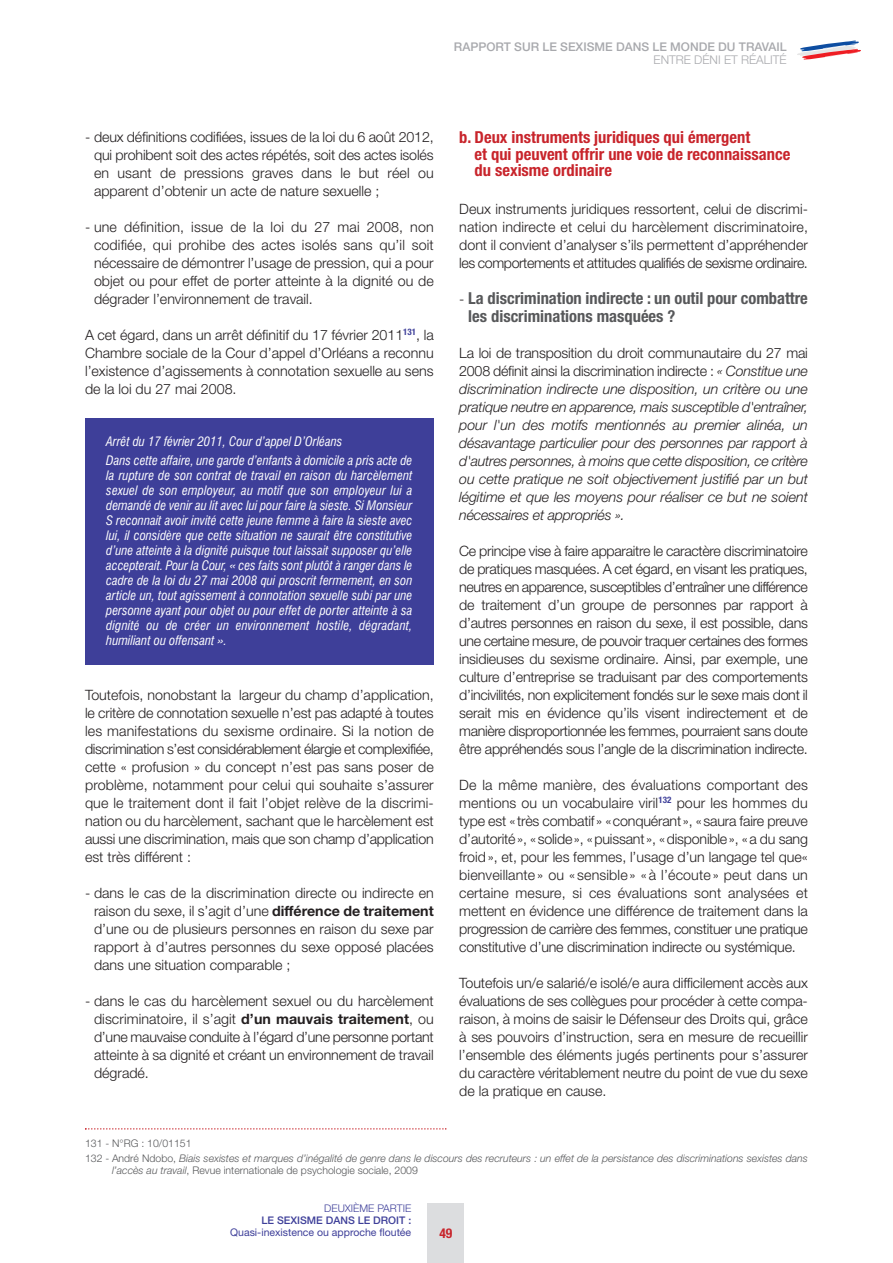
<style>
.page{position:relative;width:893px;height:1263px;background:#fff}
.page>*{position:absolute;margin:0;border:0;box-sizing:border-box;transform-origin:0 0}
.t1{font:700 condensed 16.5px/16.5px "Helvetica Neue";color:#c8242b}
.t2{font:700 condensed 16.5px/18px "Helvetica Neue";color:#57585a}
.t3{font:300 14.25px/18px "Helvetica Neue";letter-spacing:-.005em;color:#231f20;text-align:justify}
.t4{font:italic 300 14.25px/18px "Helvetica Neue";letter-spacing:-.01em;color:#231f20;text-align:justify}
.t5{font:700 condensed 13.5px "Helvetica Neue";color:#c8242b}
.t6{font:italic condensed 12.75px/15px "Swiss 721 BT";color:#fff}
.t7{font:500 12px "Helvetica Neue";color:#a8a9ad}
.t8{font:300 12px "Helvetica Neue";color:#a8a9ad}
.t9{font:italic 300 10.5px/15.1px "Helvetica Neue";color:#57585a}
.t10{font:300 10.5px "Helvetica Neue";color:#57585a}
.t11{font:10.5px "Helvetica Neue";color:#3e3f99}
.t12{font:500 10.5px "Helvetica Neue";color:#3e3f99}
.t13{font:300 10.5px "Helvetica Neue";color:#3e3f99}
.s1{font-weight:300;font-stretch:normal;font-size:14.25px;color:#231f20}
.s2{font-style:normal}
.s3{font-style:italic}
.s4{font-weight:700}
</style>
<div class="page">
<div style="left:85px;top:418px;width:349px;height:247px;background:#3e3f99"></div>
<svg style="left:797px;top:40px;width:64px;height:20px"></svg>
<div style="left:428px;top:1203px;width:36px;height:60px;background:#dcdddf"></div>
<svg style="left:85px;top:1128px;width:361px;height:1px"></svg>
<p class="t7" style="left:454px;top:39px;width:334px">RAPPORT SUR LE SEXISME DANS LE MONDE DU TRAVAIL</p>
<p class="t8" style="left:654px;top:56px;width:135px">ENTRE DÉNI ET RÉALITÉ</p>
<p class="t1" style="left:475px;top:129px;width:317px;text-indent:-15px">b. Deux instruments juridiques qui émergent<br>et qui peuvent offrir une voie de reconnaissance du sexisme ordinaire</p>
<p class="t3" style="left:459px;top:202px;width:350px">Deux instruments juridiques ressortent, celui de discrimi&shy;nation indirecte et celui du harcèlement discriminatoire, dont il convient d’analyser s’ils permettent d’appréhender les comportements et attitudes qualifiés de sexisme ordinaire.</p>
<p class="t2" style="left:468px;top:289px;width:341px;text-indent:-9px"><span class="s1">-</span> La discrimination indirecte : un outil pour combattre les discriminations masquées ?</p>
<p class="t4" style="left:459px;top:346px;width:350px"><span class="s2">La loi de transposition du droit communautaire du 27 mai 2008 définit ainsi la discrimination indirecte :</span> « Constitue une discrimination indirecte une disposition, un critère ou une pratique neutre en apparence, mais susceptible d'entraîner, pour l'un des motifs mentionnés au premier alinéa, un désavantage particulier pour des personnes par rapport à d'autres personnes, à moins que cette disposition, ce critère ou cette pratique ne soit objectivement justifié par un but légitime et que les moyens pour réaliser ce but ne soient nécessaires et appropriés ».</p>
<p class="t3" style="left:459px;top:544px;width:350px">Ce principe vise à faire apparaitre le caractère discriminatoire de pratiques masquées. A cet égard, en visant les pratiques, neutres en apparence, susceptibles d’entraîner une différence de traitement d’un groupe de personnes par rapport à d’autres personnes en raison du sexe, il est possible, dans une certaine mesure, de pouvoir traquer certaines des formes insidieuses du sexisme ordinaire. Ainsi, par exemple, une culture d’entreprise se traduisant par des comportements d’incivilités, non explicitement fondés sur le sexe mais dont il serait mis en évidence qu’ils visent indirectement et de manière disproportionnée les femmes, pourraient sans doute être appréhendés sous l’angle de la discrimination indirecte.</p>
<p class="t3" style="left:459px;top:778px;width:350px">De la même manière, des évaluations comportant des mentions ou un vocabulaire viril<sup>132</sup> pour les hommes du type est « très combatif » «conquérant », «saura faire preuve d’autorité», «solide», «puissant », «disponible», «a du sang froid», et, pour les femmes, l’usage d’un langage tel que« bienveillante » ou « sensible » « à l’écoute » peut dans un certaine mesure, si ces évaluations sont analysées et mettent en évidence une différence de traitement dans la progression de carrière des femmes, constituer une pratique constitutive d’une discrimination indirecte ou systémique.</p>
<p class="t3" style="left:459px;top:976px;width:350px">Toutefois un/e salarié/e isolé/e aura difficilement accès aux évaluations de ses collègues pour procéder à cette compa&shy;raison, à moins de saisir le Défenseur des Droits qui, grâce à ses pouvoirs d’instruction, sera en mesure de recueillir l’ensemble des éléments jugés pertinents pour s’assurer du caractère véritablement neutre du point de vue du sexe de la pratique en cause.</p>
<p class="t9" style="left:85px;top:1136px;width:724px"><span class="s2">131 - N°RG : 10/01151<br>132 - André Ndobo,</span> Biais sexistes et marques d’inégalité de genre dans le discours des recruteurs : un effet de la persistance des discriminations sexistes dans</p>
<p class="t10" style="left:112px;top:1166px;width:307px"><span class="s3">l’accès au travail</span>, Revue internationale de psychologie sociale, 2009</p>
<p class="t3" style="left:94px;top:130px;width:341px;text-indent:-9px">- deux définitions codifiées, issues de la loi du 6 août 2012, qui prohibent soit des actes répétés, soit des actes isolés en usant de pressions graves dans le but réel ou apparent d’obtenir un acte de nature sexuelle ;</p>
<p class="t3" style="left:94px;top:220px;width:341px;text-indent:-9px">- une définition, issue de la loi du 27 mai 2008, non codifiée, qui prohibe des actes isolés sans qu’il soit nécessaire de démontrer l’usage de pression, qui a pour objet ou pour effet de porter atteinte à la dignité ou de dégrader l’environnement de travail.</p>
<p class="t3" style="left:85px;top:328px;width:350px">A cet égard, dans un arrêt définitif du 17 février 2011<sup>131</sup>, la Chambre sociale de la Cour d’appel d’Orléans a reconnu l’existence d’agissements à connotation sexuelle au sens de la loi du 27 mai 2008.</p>
<p class="t6" style="left:106px;top:433px;width:308px;line-height:19.2px">Arrêt du 17 février 2011, Cour d’appel D’Orléans<br>Dans cette affaire, une garde d’enfants à domicile a pris acte de</p>
<p class="t6" style="left:106px;top:469px;width:308px;text-align:justify">la rupture de son contrat de travail en raison du harcèlement sexuel de son employeur, au motif que son employeur lui a demandé de venir au lit avec lui pour faire la sieste. Si Monsieur S reconnait avoir invité cette jeune femme à faire la sieste avec lui, il considère que cette situation ne saurait être constitutive d’une atteinte à la dignité puisque tout laissait supposer qu’elle accepterait. Pour la Cour, « ces faits sont plutôt à ranger dans le cadre de la loi du 27 mai 2008 qui proscrit fermement, en son article un, tout agissement à connotation sexuelle subi par une personne ayant pour objet ou pour effet de porter atteinte à sa dignité ou de créer un environnement hostile, dégradant, humiliant ou offensant ».</p>
<p class="t3" style="left:85px;top:688px;width:350px">Toutefois, nonobstant la largeur du champ d’application, le critère de connotation sexuelle n’est pas adapté à toutes les manifestations du sexisme ordinaire. Si la notion de discrimination s’est considérablement élargie et complexifiée, cette « profusion » du concept n’est pas sans poser de problème, notamment pour celui qui souhaite s’assurer que le traitement dont il fait l’objet relève de la discrimi&shy;nation ou du harcèlement, sachant que le harcèlement est aussi une discrimination, mais que son champ d’application est très différent :</p>
<p class="t3" style="left:94px;top:886px;width:341px;text-indent:-9px">- dans le cas de la discrimination directe ou indirecte en raison du sexe, il s’agit d’une <span class="s4">différence de traitement </span>d’une ou de plusieurs personnes en raison du sexe par rapport à d’autres personnes du sexe opposé placées dans une situation comparable ;</p>
<p class="t3" style="left:94px;top:994px;width:341px;text-indent:-9px">- dans le cas du harcèlement sexuel ou du harcèlement discriminatoire, il s’agit <span class="s4">d’un mauvais traitement</span>, ou d’une mauvaise conduite à l’égard d’une personne portant atteinte à sa dignité et créant un environnement de travail dégradé.</p>
<p class="t13" style="left:324px;top:1205px;width:88px">DEUXIÈME PARTIE</p>
<p class="t12" style="left:261px;top:1214px;width:151px">LE SEXISME DANS LE DROIT :</p>
<p class="t11" style="left:230px;top:1229px;width:182px">Quasi-inexistence ou approche floutée</p>
<p class="t5" style="left:439px;top:1225px;width:14px">49</p>
</div>
